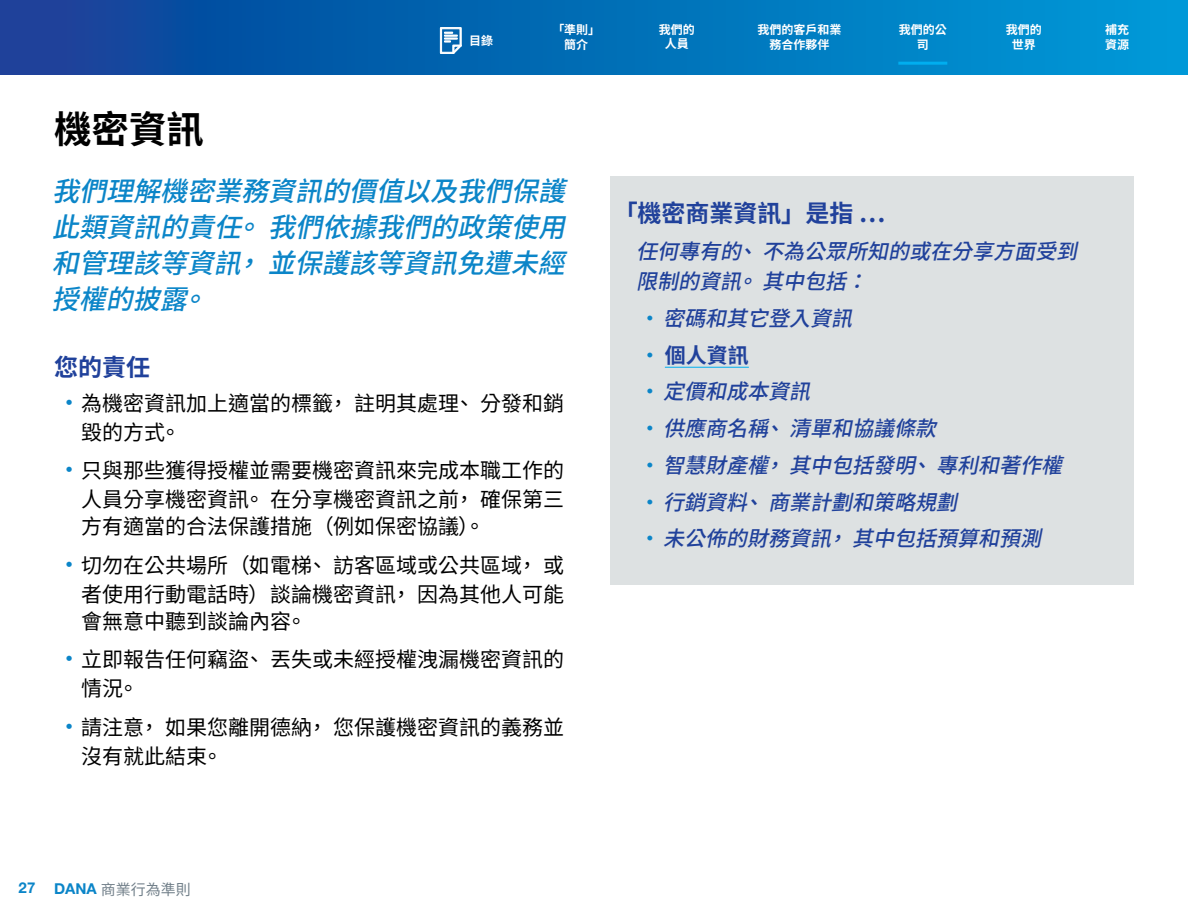
<style>
.page{position:relative;width:1188px;height:918px;background:#fff}
.page>*{position:absolute;margin:0;border:0;box-sizing:border-box;transform-origin:0 0}
.t1{font:700 37.5px "Source Han Sans TW";color:#000}
.t2{font:italic 500 27px/36px "Source Han Sans TW";color:#0b85c8;text-align:justify}
.t3{font:700 24px "Source Han Sans TW";color:#20419b}
.t4{font:21px/29.2px "Source Han Sans TW";color:#000}
.t5{font:italic 500 21px/30px "Source Han Sans TW";color:#20419b}
.t6{font:700 21px "Source Han Sans TW";color:#20419b}
.t7{font:700 15px "Helvetica Neue LT Pro";color:#0b85c8}
.t8{font:700 12px/14.4px "Source Han Sans TW";color:#fff;text-align:center}
.s1{font-size:25.5px;color:#0b85c8}
.s2{font-family:"Source Han Sans TW";font-weight:400;color:#72808a}
.s3{font-style:normal;color:#0b85c8}
.s4{font-weight:500;color:#0b85c8}
</style>
<div class="page">
<svg style="left:0;top:0;width:1188px;height:75px;background:#036cb6"></svg>
<hr style="left:898px;top:62px;width:49px;height:3px;background:#00aeef">
<svg style="left:440px;top:27px;width:22px;height:27px"></svg>
<div style="left:611px;top:176px;width:523px;height:72px;background:#dde1e2"></div>
<div style="left:611px;top:229px;width:523px;height:99px;background:#dde1e2"></div>
<div style="left:611px;top:296px;width:523px;height:68px;background:#dde1e2"></div>
<div style="left:611px;top:346px;width:523px;height:42px;background:#dde1e2"></div>
<hr style="left:665px;top:367px;width:84px;height:1px;background:#00aeef">
<div style="left:611px;top:383px;width:523px;height:55px;background:#dde1e2"></div>
<div style="left:611px;top:406px;width:523px;height:69px;background:#dde1e2"></div>
<div style="left:611px;top:443px;width:523px;height:68px;background:#dde1e2"></div>
<div style="left:611px;top:479px;width:523px;height:69px;background:#dde1e2"></div>
<div style="left:611px;top:516px;width:523px;height:69px;background:#dde1e2"></div>
<p class="t8" style="left:659px;top:23px;width:37px">我們的人員</p>
<p class="t8" style="left:757px;top:23px;width:85px">我們的客戶和業務合作夥伴</p>
<p class="t8" style="left:899px;top:23px;width:49px">我們的公司</p>
<p class="t8" style="left:1006px;top:23px;width:37px">我們的世界</p>
<p class="t8" style="left:1105px;top:23px;width:25px">補充</p>
<p class="t8" style="left:552px;top:23px;width:49px">「準則」簡介</p>
<p class="t8" style="left:469px;top:34px;width:25px">目錄</p>
<p class="t8" style="left:1105px;top:37px;width:25px">資源</p>
<h1 class="t1" style="left:54px;top:108px;width:151px">機密資訊</h1>
<p class="t2" style="left:52px;top:173px;width:529px">我們理解機密業務資訊的價值以及我們保護此類資訊的責任。我們依據我們的政策使用和管理該等資訊，並保護該等資訊免遭未經授權的披露。</p>
<p class="t3" style="left:54px;top:353px;width:97px">您的責任</p>
<p class="t4" style="left:81px;top:389px;width:484px;text-indent:-25px"><span class="s1">•</span> 為機密資訊加上適當的標籤，註明其處理、分發和銷毀的方式。</p>
<p class="t4" style="left:56px;top:456px;width:509px;text-align:right"><span class="s1">•</span> 只與那些獲得授權並需要機密資訊來完成本職工作的人員分享機密資訊。在分享機密資訊之前，確保第三</p>
<p class="t4" style="left:81px;top:513px;width:406px">方有適當的合法保護措施（例如保密協議）。</p>
<p class="t4" style="left:56px;top:551px;width:509px;text-align:right"><span class="s1">•</span> 切勿在公共場所（如電梯、訪客區域或公共區域，或者使用行動電話時）談論機密資訊，因為其他人可能</p>
<p class="t4" style="left:81px;top:607px;width:227px">會無意中聽到談論內容。</p>
<p class="t4" style="left:81px;top:645px;width:484px;text-indent:-25px"><span class="s1">•</span> 立即報告任何竊盜、丟失或未經授權洩漏機密資訊的情況。</p>
<p class="t4" style="left:81px;top:713px;width:484px;text-indent:-25px"><span class="s1">•</span> 請注意，如果您離開德納，您保護機密資訊的義務並沒有就此結束。</p>
<p class="t7" style="left:19px;top:880px;width:174px">27 DANA <span class="s2">商業行為準則</span></p>
<p class="t3" style="left:614px;top:200px;width:274px">「機密商業資訊」是指 …</p>
<p class="t5" style="left:636px;top:237px;width:454px">任何專有的、不為公眾所知的或在分享方面受到限制的資訊。其中包括：</p>
<p class="t5" style="left:639px;top:304px;width:226px"><span class="s3">•</span> 密碼和其它登入資訊</p>
<p class="t6" style="left:639px;top:343px;width:111px"><span class="s4">•</span> 個人資訊</p>
<p class="t5" style="left:639px;top:377px;width:184px"><span class="s3">•</span> 定價和成本資訊</p>
<p class="t5" style="left:639px;top:414px;width:310px"><span class="s3">•</span> 供應商名稱、清單和協議條款</p>
<p class="t5" style="left:639px;top:451px;width:436px"><span class="s3">•</span> 智慧財產權，其中包括發明、專利和著作權</p>
<p class="t5" style="left:639px;top:487px;width:331px"><span class="s3">•</span> 行銷資料、商業計劃和策略規劃</p>
<p class="t5" style="left:639px;top:524px;width:415px"><span class="s3">•</span> 未公佈的財務資訊，其中包括預算和預測</p>
</div>
